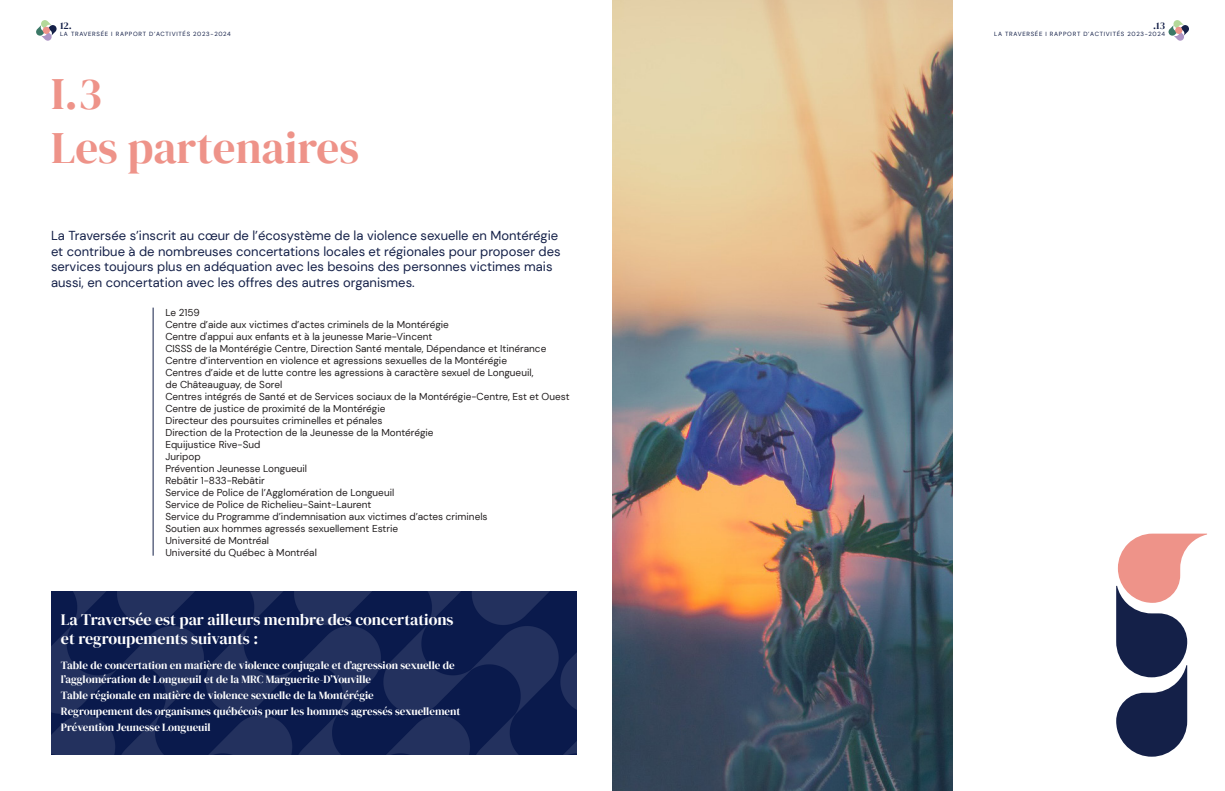
<style>
.page{position:relative;width:1225px;height:791px;background:#fff}
.page>*{position:absolute;margin:0;border:0;box-sizing:border-box;transform-origin:0 0}
.t1{font:45px/54px "DM Serif Display";color:#ee9389}
.t2{font:16px/19.2px "DM Serif Display";color:#fff}
.t3{font:13px/15.6px "DM Sans";color:#142048}
.t4{font:11px/13.2px "DM Serif Display";color:#fff}
.t5{font:10px/12px "DM Sans";color:#231f20}
.t6{font:10px "DM Serif Display";color:#142048}
.t7{font:6px "DM Sans";letter-spacing:.12em;color:#142048}
</style>
<div class="page">
<svg style="left:36px;top:20px;width:21px;height:21px"></svg>
<div style="left:43px;top:27px;width:7px;height:7px;background:#ee9389;border-radius:50%"></div>
<svg style="left:1168px;top:20px;width:21px;height:21px"></svg>
<div style="left:1175px;top:27px;width:7px;height:7px;background:#ee9389;border-radius:50%"></div>
<hr style="left:153px;top:308px;width:1px;height:248px;background:#142048">
<img style="left:51px;top:592px;width:525px;height:163px">
<img style="left:612px;top:0;width:340px;height:791px">
<svg style="left:1116px;top:534px;width:91px;height:223px"></svg>
<p class="t6" style="left:60px;top:20px;width:13px">12.</p>
<p class="t7" style="left:60px;top:30px;width:172px">LA TRAVERSÉE I RAPPORT D’ACTIVITÉS 2023-2024</p>
<p class="t1" style="left:51px;top:67px;width:309px">I.3<br>Les partenaires</p>
<p class="t3" style="left:51px;top:228px;width:511px">La Traversée s’inscrit au cœur de l’écosystème de la violence sexuelle en Montérégie et contribue à de nombreuses concertations locales et régionales pour proposer des services toujours plus en adéquation avec les besoins des personnes victimes mais aussi, en concertation avec les offres des autres organismes.</p>
<p class="t5" style="left:165px;top:306px;width:36px">Le 2159</p>
<p class="t5" style="left:165px;top:318px;width:285px">Centre d’aide aux victimes d’actes criminels de la Montérégie</p>
<p class="t5" style="left:165px;top:330px;width:268px">Centre d'appui aux enfants et à la jeunesse Marie-Vincent</p>
<p class="t5" style="left:165px;top:342px;width:382px">CISSS de la Montérégie Centre, Direction Santé mentale, Dépendance et Itinérance</p>
<p class="t5" style="left:165px;top:354px;width:343px">Centre d’intervention en violence et agressions sexuelles de la Montérégie</p>
<p class="t5" style="left:165px;top:366px;width:369px">Centres d’aide et de lutte contre les agressions à caractère sexuel de Longueuil, de Châteauguay, de Sorel</p>
<p class="t5" style="left:165px;top:390px;width:406px">Centres intégrés de Santé et de Services sociaux de la Montérégie-Centre, Est et Ouest</p>
<p class="t5" style="left:165px;top:402px;width:222px">Centre de justice de proximité de la Montérégie</p>
<p class="t5" style="left:165px;top:414px;width:219px">Directeur des poursuites criminelles et pénales</p>
<p class="t5" style="left:165px;top:426px;width:270px">Direction de la Protection de la Jeunesse de la Montérégie</p>
<p class="t5" style="left:165px;top:438px;width:97px">Equijustice Rive-Sud</p>
<p class="t5" style="left:165px;top:450px;width:37px">Juripop</p>
<p class="t5" style="left:165px;top:462px;width:143px">Prévention Jeunesse Longueuil</p>
<p class="t5" style="left:165px;top:474px;width:101px">Rebâtir 1-833-Rebâtir</p>
<p class="t5" style="left:165px;top:486px;width:230px">Service de Police de l’Agglomération de Longueuil</p>
<p class="t5" style="left:165px;top:498px;width:208px">Service de Police de Richelieu-Saint-Laurent</p>
<p class="t5" style="left:165px;top:510px;width:324px">Service du Programme d’indemnisation aux victimes d’actes criminels</p>
<p class="t5" style="left:165px;top:522px;width:234px">Soutien aux hommes agressés sexuellement Estrie</p>
<p class="t5" style="left:165px;top:534px;width:105px">Université de Montréal</p>
<p class="t5" style="left:165px;top:546px;width:153px">Université du Québec à Montréal</p>
<p class="t2" style="left:61px;top:610px;width:394px">La Traversée est par ailleurs membre des concertations et regroupements suivants :</p>
<p class="t4" style="left:61px;top:659px;width:395px">Table de concertation en matière de violence conjugale et d’agression sexuelle de l’agglomération de Longueuil et de la MRC Marguerite-D’Youville</p>
<p class="t4" style="left:61px;top:688px;width:314px">Table régionale en matière de violence sexuelle de la Montérégie</p>
<p class="t4" style="left:61px;top:704px;width:401px">Regroupement des organismes québécois pour les hommes agressés sexuellement</p>
<p class="t4" style="left:61px;top:720px;width:151px">Prévention Jeunesse Longueuil</p>
<p class="t6" style="left:1153px;top:19px;width:13px">.13</p>
<p class="t7" style="left:994px;top:30px;width:172px">LA TRAVERSÉE I RAPPORT D’ACTIVITÉS 2023-2024</p>
</div>
